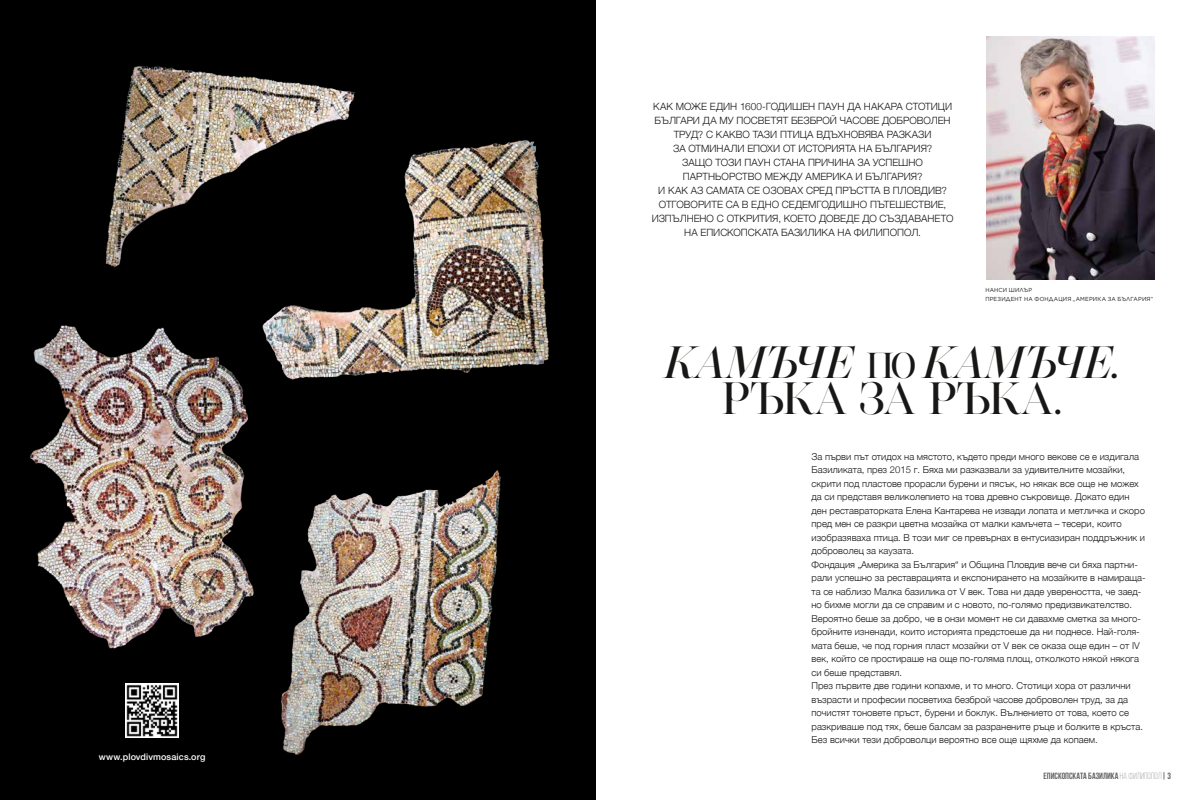
<style>
.page{position:relative;width:1191px;height:800px;background:#fff}
.page>*{position:absolute;margin:0;border:0;box-sizing:border-box;transform-origin:0 0}
.t1{font:italic 500 43.7px/36.2px "Vogue Highline Serif";letter-spacing:-.015em;color:#181716;text-align:center}
.t2{font:300 10px/14px "Helvetica Neue";letter-spacing:-.005em;color:#181716;text-align:center}
.t3{font:300 9.5px/13.5px "Helvetica Neue";color:#181716}
.t4{font:700 9px "Bebas Neue";color:#626261}
.t5{font:500 9px "Helvetica Neue";letter-spacing:.01em;color:#fff}
.t6{font:5.8px/9px "Gotham";letter-spacing:.03em;color:#181716;scale:.95 1}
.s1{font-style:normal;font-size:34.8px}
.s2{font-style:normal}
.s3{font-weight:300}
</style>
<div class="page">
<img style="left:986px;top:36px;width:169px;height:244px">
<div style="left:0;top:0;width:595px;height:799px;background:#000"></div>
<img style="left:262px;top:140px;width:287px;height:240px">
<img style="left:105px;top:66px;width:277px;height:208px">
<img style="left:30px;top:325px;width:224px;height:324px">
<img style="left:281px;top:470px;width:220px;height:285px">
<img style="left:126px;top:683px;width:53px;height:54px">
<p class="t5" style="left:99px;top:749px;width:108px">www.plovdivmosaics.org</p>
<p class="t2" style="left:651px;top:98px;width:303px">КАК МОЖЕ ЕДИН 1600-ГОДИШЕН ПАУН ДА НАКАРА СТОТИЦИ БЪЛГАРИ ДА МУ ПОСВЕТЯТ БЕЗБРОЙ ЧАСОВЕ ДОБРОВОЛЕН ТРУД? С КАКВО ТАЗИ ПТИЦА ВДЪХНОВЯВА РАЗКАЗИ<br>ЗА ОТМИНАЛИ ЕПОХИ ОТ ИСТОРИЯТА НА БЪЛГАРИЯ?<br>ЗАЩО ТОЗИ ПАУН СТАНА ПРИЧИНА ЗА УСПЕШНО ПАРТНЬОРСТВО МЕЖДУ АМЕРИКА И БЪЛГАРИЯ?<br>И КАК АЗ САМАТА СЕ ОЗОВАХ СРЕД ПРЪСТТА В ПЛОВДИВ?<br>ОТГОВОРИТЕ СА В ЕДНО СЕДЕМГОДИШНО ПЪТЕШЕСТВИЕ, ИЗПЪЛНЕНО С ОТКРИТИЯ, КОЕТО ДОВЕДЕ ДО СЪЗДАВАНЕТО НА ЕПИСКОПСКАТА БАЗИЛИКА НА ФИЛИПОПОЛ.</p>
<p class="t6" style="left:985px;top:285px;width:178px">НАНСИ ШИЛЪР<br>ПРЕЗИДЕНТ НА ФОНДАЦИЯ „АМЕРИКА ЗА БЪЛГАРИЯ“</p>
<h1 class="t1" style="left:665px;top:345px;width:456px">КАМЪЧЕ <span class="s1">ПО</span> КАМЪЧЕ.<br><span class="s2">РЪКА ЗА РЪКА.</span></h1>
<p class="t3" style="left:811px;top:449px;width:336px">За първи път отидох на мястото, където преди много векове се е издигала Базиликата, през 2015 г. Бяха ми разказвали за удивителните мозайки, скрити под пластове прорасли бурени и пясък, но някак все още не можех да си представя великолепието на това древно съкровище. Докато един ден реставраторката Елена Кантарева не извади лопата и метличка и скоро пред мен се разкри цветна мозайка от малки камъчета – тесери, които изобразяваха птица. В този миг се превърнах в ентусиазиран поддръжник и доброволец за каузата.<br>Фондация „Америка за България“ и Община Пловдив вече си бяха партни&shy;рали успешно за реставрацията и експонирането на мозайките в намираща&shy;та се наблизо Малка базилика от V век. Това ни даде увереността, че заед&shy;но бихме могли да се справим и с новото, по-голямо предизвикателство.<br>Вероятно беше за добро, че в онзи момент не си давахме сметка за много&shy;бройните изненади, които историята предстоеше да ни поднесе. Най-голя&shy;мата беше, че под горния пласт мозайки от V век се оказа още един – от IV век, който се простираше на още по-голяма площ, отколкото някой някога си беше представял.<br>През първите две години копахме, и то много. Стотици хора от различни възрасти и професии посветиха безброй часове доброволен труд, за да почистят тоновете пръст, бурени и боклук. Вълнението от това, което се разкриваше под тях, беше балсам за разранените ръце и болките в кръста.<br>Без всички тези доброволци вероятно все още щяхме да копаем.</p>
<p class="t4" style="left:1043px;top:770px;width:129px">епископската базилика <span class="s3">на филипопол</span>| 3</p>
</div>
